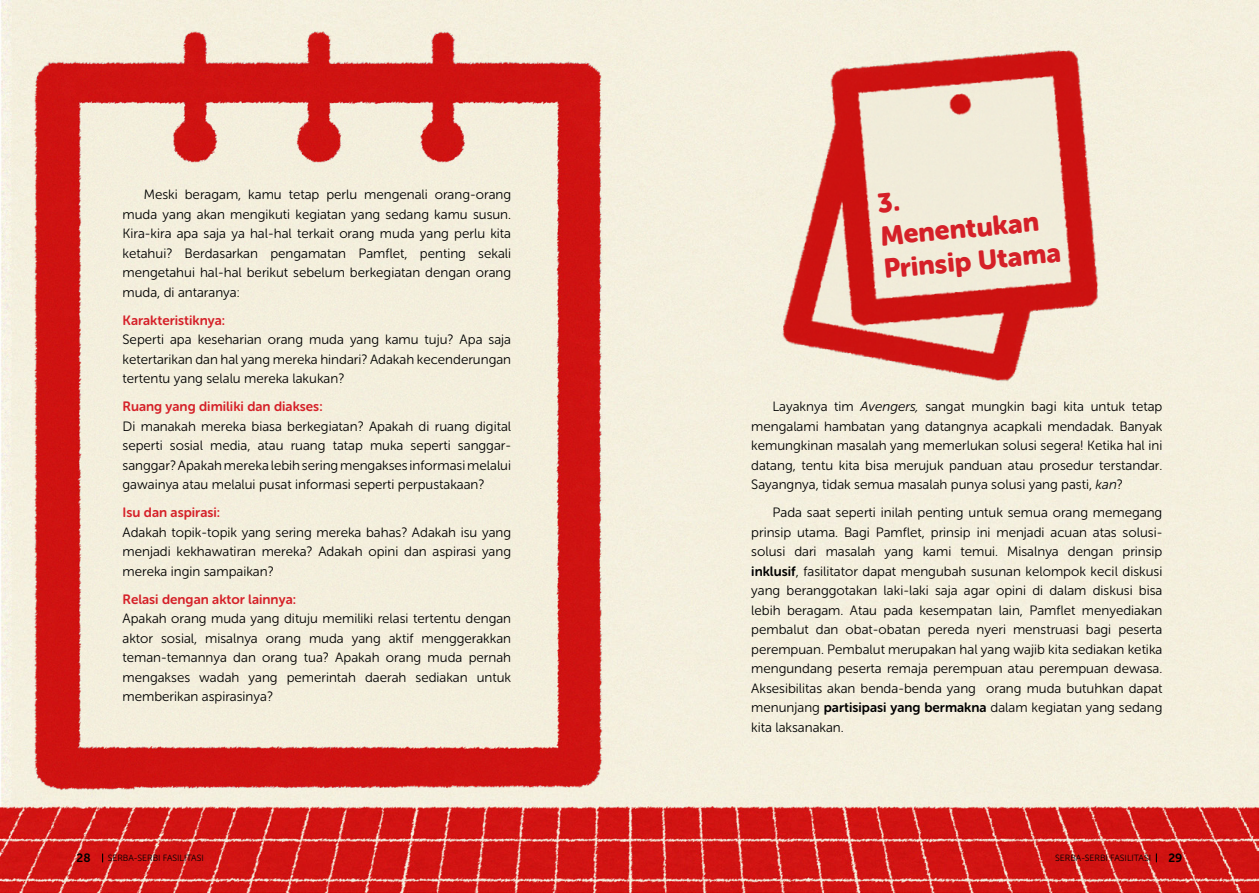
<style>
.page{position:relative;width:1259px;height:893px;background:#fff}
.page>*{position:absolute;margin:0;border:0;box-sizing:border-box;transform-origin:0 0}
.t1{font:27px/32.8px "Museo Sans Rounded 900";color:#d52028}
.t2{font:13.5px/19.5px "Museo Sans Rounded 300";color:#000;text-align:justify}
.t3{font:13.5px "Museo Sans Rounded 700";color:#d52028}
.t4{font:12px "Museo Sans Rounded 700";color:#000}
.t5{font:9px "Museo Sans Rounded 300";color:#000}
.s1{font-style:italic}
.s2{font-family:"Museo Sans Rounded 700"}
</style>
<div class="page">
<img style="left:0;top:0;width:1259px;height:893px">
<svg style="left:1155px;top:854px;width:2px;height:8px"></svg>
<img style="left:0;top:0;width:626px;height:863px">
<img style="left:751px;top:26px;width:379px;height:375px">
<p class="t2" style="left:123px;top:185px;width:390px;text-indent:21px">Meski beragam, kamu tetap perlu mengenali orang-orang muda yang akan mengikuti kegiatan yang sedang kamu susun.<br>Kira-kira apa saja ya hal-hal terkait orang muda yang perlu kita ketahui? Berdasarkan pengamatan Pamflet, penting sekali mengetahui hal-hal berikut sebelum berkegiatan dengan orang muda, di antaranya:</p>
<p class="t3" style="left:123px;top:313px;width:104px">Karakteristiknya:</p>
<p class="t2" style="left:123px;top:330px;width:390px">Seperti apa keseharian orang muda yang kamu tuju? Apa saja ketertarikan dan hal yang mereka hindari? Adakah kecenderungan tertentu yang selalu mereka lakukan?</p>
<p class="t3" style="left:123px;top:399px;width:202px">Ruang yang dimiliki dan diakses:</p>
<p class="t2" style="left:123px;top:417px;width:390px">Di manakah mereka biasa berkegiatan? Apakah di ruang digital seperti sosial media, atau ruang tatap muka seperti sanggar&shy;sanggar? Apakah mereka lebih sering mengakses informasi melalui gawainya atau melalui pusat informasi seperti perpustakaan?</p>
<p class="t3" style="left:123px;top:505px;width:99px">Isu dan aspirasi:</p>
<p class="t2" style="left:123px;top:523px;width:390px">Adakah topik-topik yang sering mereka bahas? Adakah isu yang menjadi kekhawatiran mereka? Adakah opini dan aspirasi yang mereka ingin sampaikan?</p>
<p class="t3" style="left:123px;top:592px;width:175px">Relasi dengan aktor lainnya:</p>
<p class="t2" style="left:123px;top:609px;width:390px">Apakah orang muda yang dituju memiliki relasi tertentu dengan aktor sosial, misalnya orang muda yang aktif menggerakkan teman-temannya dan orang tua? Apakah orang muda pernah mengakses wadah yang pemerintah daerah sediakan untuk memberikan aspirasinya?</p>
<h1 class="t1" style="left:876px;top:187px;width:179px;rotate:-5deg">3.<br>Menentukan<br>Prinsip Utama</h1>
<p class="t2" style="left:751px;top:397px;width:413px;text-indent:21px">Layaknya tim <span class="s1">Avengers,</span> sangat mungkin bagi kita untuk tetap mengalami hambatan yang datangnya acapkali mendadak. Banyak kemungkinan masalah yang memerlukan solusi segera! Ketika hal ini datang, tentu kita bisa merujuk panduan atau prosedur terstandar.<br>Sayangnya, tidak semua masalah punya solusi yang pasti, <span class="s1">kan</span>?</p>
<p class="t2" style="left:751px;top:503px;width:413px;text-indent:21px">Pada saat seperti inilah penting untuk semua orang memegang prinsip utama. Bagi Pamflet, prinsip ini menjadi acuan atas solusi&shy;solusi dari masalah yang kami temui. Misalnya dengan prinsip <span class="s2">inklusif</span>, fasilitator dapat mengubah susunan kelompok kecil diskusi yang beranggotakan laki-laki saja agar opini di dalam diskusi bisa lebih beragam. Atau pada kesempatan lain, Pamflet menyediakan pembalut dan obat-obatan pereda nyeri menstruasi bagi peserta perempuan. Pembalut merupakan hal yang wajib kita sediakan ketika mengundang peserta remaja perempuan atau perempuan dewasa.<br>Aksesibilitas akan benda-benda yang orang muda butuhkan dapat menunjang <span class="s2">partisipasi yang bermakna</span> dalam kegiatan yang sedang kita laksanakan.</p>
<p class="t4" style="left:77px;top:852px;width:16px">28</p>
<p class="t5" style="left:108px;top:853px;width:97px">SERBA-SERBI FASILITASI</p>
<p class="t5" style="left:1055px;top:853px;width:97px">SERBA-SERBI FASILITASI</p>
<p class="t4" style="left:1168px;top:851px;width:15px">29</p>
</div>
